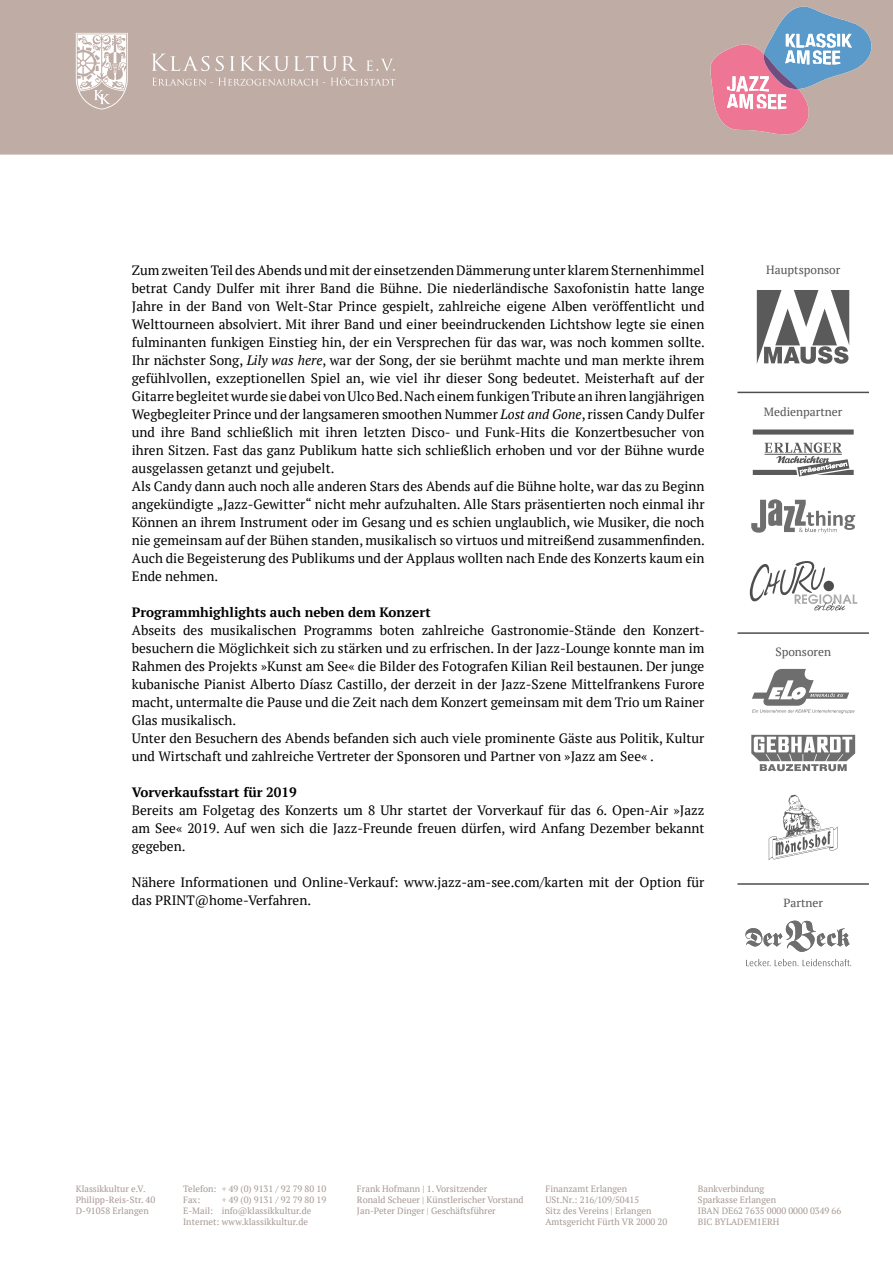
<style>
.page{position:relative;width:893px;height:1263px;background:#fff}
.page>*{position:absolute;margin:0;border:0;box-sizing:border-box;transform-origin:0 0}
.t1{font:13.5px/18px "PT Serif";color:#000}
.t2{font:700 13.5px "PT Serif";color:#000}
.t3{font:11.85px "PT Serif";color:#555454}
.t4{font:9.15px/10.9px "PT Serif";color:#a69791}
.s1{font-style:italic}
</style>
<div class="page">
<svg style="left:0;top:0;width:893px;height:155px;background:#bdaba7"></svg>
<svg style="left:152px;top:77px;width:243px;height:9px;background:#c9b9b3"></svg>
<svg style="left:151px;top:54px;width:59px;height:17px"></svg>
<svg style="left:216px;top:56px;width:8px;height:15px"></svg>
<svg style="left:230px;top:56px;width:127px;height:15px;background:#cbbdb7"></svg>
<svg style="left:366px;top:59px;width:29px;height:12px"></svg>
<svg style="left:76px;top:33px;width:52px;height:77px"></svg>
<hr style="left:737px;top:392px;width:132px;height:1px;background:#000">
<svg style="left:756px;top:290px;width:94px;height:74px"></svg>
<svg style="left:757px;top:290px;width:92px;height:74px"></svg>
<svg style="left:751px;top:499px;width:104px;height:34px"></svg>
<svg style="left:752px;top:669px;width:103px;height:44px"></svg>
<hr style="left:737px;top:632px;width:132px;height:2px;background:#000">
<svg style="left:753px;top:429px;width:101px;height:6px"></svg>
<svg style="left:753px;top:442px;width:101px;height:34px"></svg>
<svg style="left:745px;top:921px;width:105px;height:31px"></svg>
<svg style="left:746px;top:959px;width:105px;height:7px"></svg>
<svg style="left:751px;top:735px;width:104px;height:36px"></svg>
<hr style="left:737px;top:883px;width:132px;height:2px;background:#000">
<svg style="left:769px;top:795px;width:69px;height:65px"></svg>
<svg style="left:750px;top:561px;width:107px;height:50px"></svg>
<p class="t1" style="left:132px;top:261px;width:575px">Zum zweiten Teil des Abends und mit der einsetzenden Dämmerung unter klarem Sternenhimmel betrat Candy Dulfer mit ihrer Band die Bühne. Die niederländische Saxofonistin hatte lange Jahre in der Band von Welt-Star Prince gespielt, zahlreiche eigene Alben veröffentlicht und Welttourneen absolviert. Mit ihrer Band und einer beeindruckenden Lichtshow legte sie einen fulminanten funkigen Einstieg hin, der ein Versprechen für das war, was noch kommen sollte.<br>Ihr nächster Song, <span class="s1">Lily was here</span>, war der Song, der sie berühmt machte und man merkte ihrem gefühlvollen, exzeptionellen Spiel an, wie viel ihr dieser Song bedeutet. Meisterhaft auf der Gitarre begleitet wurde sie dabei von Ulco Bed. Nach einem funkigen Tribute an ihren langjährigen Wegbegleiter Prince und der langsameren smoothen Nummer <span class="s1">Lost and Gone</span>, rissen Candy Dulfer und ihre Band schließlich mit ihren letzten Disco- und Funk-Hits die Konzertbesucher von ihren Sitzen. Fast das ganz Publikum hatte sich schließlich erhoben und vor der Bühne wurde ausgelassen getanzt und gejubelt.<br>Als Candy dann auch noch alle anderen Stars des Abends auf die Bühne holte, war das zu Beginn angekündigte „Jazz-Gewitter“ nicht mehr aufzuhalten. Alle Stars präsentierten noch einmal ihr Können an ihrem Instrument oder im Gesang und es schien unglaublich, wie Musiker, die noch nie gemeinsam auf der Bühen standen, musikalisch so virtuos und mitreißend zusammenfinden.<br>Auch die Begeisterung des Publikums und der Applaus wollten nach Ende des Konzerts kaum ein Ende nehmen.</p>
<p class="t2" style="left:132px;top:603px;width:300px">Programmhighlights auch neben dem Konzert</p>
<p class="t1" style="left:132px;top:621px;width:575px">Abseits des musikalischen Programms boten zahlreiche Gastronomie-Stände den Konzert&shy;besuchern die Möglichkeit sich zu stärken und zu erfrischen. In der Jazz-Lounge konnte man im Rahmen des Projekts »Kunst am See« die Bilder des Fotografen Kilian Reil bestaunen. Der junge kubanische Pianist Alberto Díasz Castillo, der derzeit in der Jazz-Szene Mittelfrankens Furore macht, untermalte die Pause und die Zeit nach dem Konzert gemeinsam mit dem Trio um Rainer Glas musikalisch.<br>Unter den Besuchern des Abends befanden sich auch viele prominente Gäste aus Politik, Kultur und Wirtschaft und zahlreiche Vertreter der Sponsoren und Partner von »Jazz am See« .</p>
<p class="t2" style="left:132px;top:783px;width:166px">Vorverkaufsstart für 2019</p>
<p class="t1" style="left:132px;top:801px;width:574px;text-align:justify">Bereits am Folgetag des Konzerts um 8 Uhr startet der Vorverkauf für das 6. Open-Air »Jazz am See« 2019. Auf wen sich die Jazz-Freunde freuen dürfen, wird Anfang Dezember bekannt gegeben.</p>
<p class="t1" style="left:132px;top:873px;width:574px">Nähere Informationen und Online-Verkauf: www.jazz-am-see.com/karten mit der Option für das PRINT@home-Verfahren.</p>
<p class="t3" style="left:766px;top:262px;width:75px">Hauptsponsor</p>
<p class="t3" style="left:764px;top:404px;width:80px">Medienpartner</p>
<p class="t3" style="left:775px;top:644px;width:57px">Sponsoren</p>
<p class="t3" style="left:783px;top:895px;width:41px">Partner</p>
<p class="t4" style="left:76px;top:1183px;width:81px">Klassikkultur e.V.<br>Philipp-Reis-Str. 40<br>D-91058 Erlangen</p>
<p class="t4" style="left:698px;top:1183px;width:145px">Bankverbindung<br>Sparkasse Erlangen<br>IBAN DE62 7635 0000 0000 0349 66<br>BIC BYLADEM1ERH</p>
<p class="t4" style="left:183px;top:1183px;width:145px">Telefon: + 49 (0) 9131 / 92 79 80 10<br>Fax:</p>
<p class="t4" style="left:357px;top:1183px;width:168px">Frank Hofmann | 1. Vorsitzender<br>Ronald Scheuer | Künstlerischer Vorstand<br>Jan-Peter Dinger | Geschäftsführer</p>
<p class="t4" style="left:545px;top:1183px;width:123px">Finanzamt Erlangen<br>USt.Nr.: 216/109/50415<br>Sitz des Vereins | Erlangen<br>Amtsgericht Fürth VR 2000 20</p>
<p class="t4" style="left:183px;top:1194px;width:145px;text-indent:39px">+ 49 (0) 9131 / 92 79 80 19<br>E-Mail: info@klassikkultur.de<br>Internet: www.klassikkultur.de</p>
</div>
